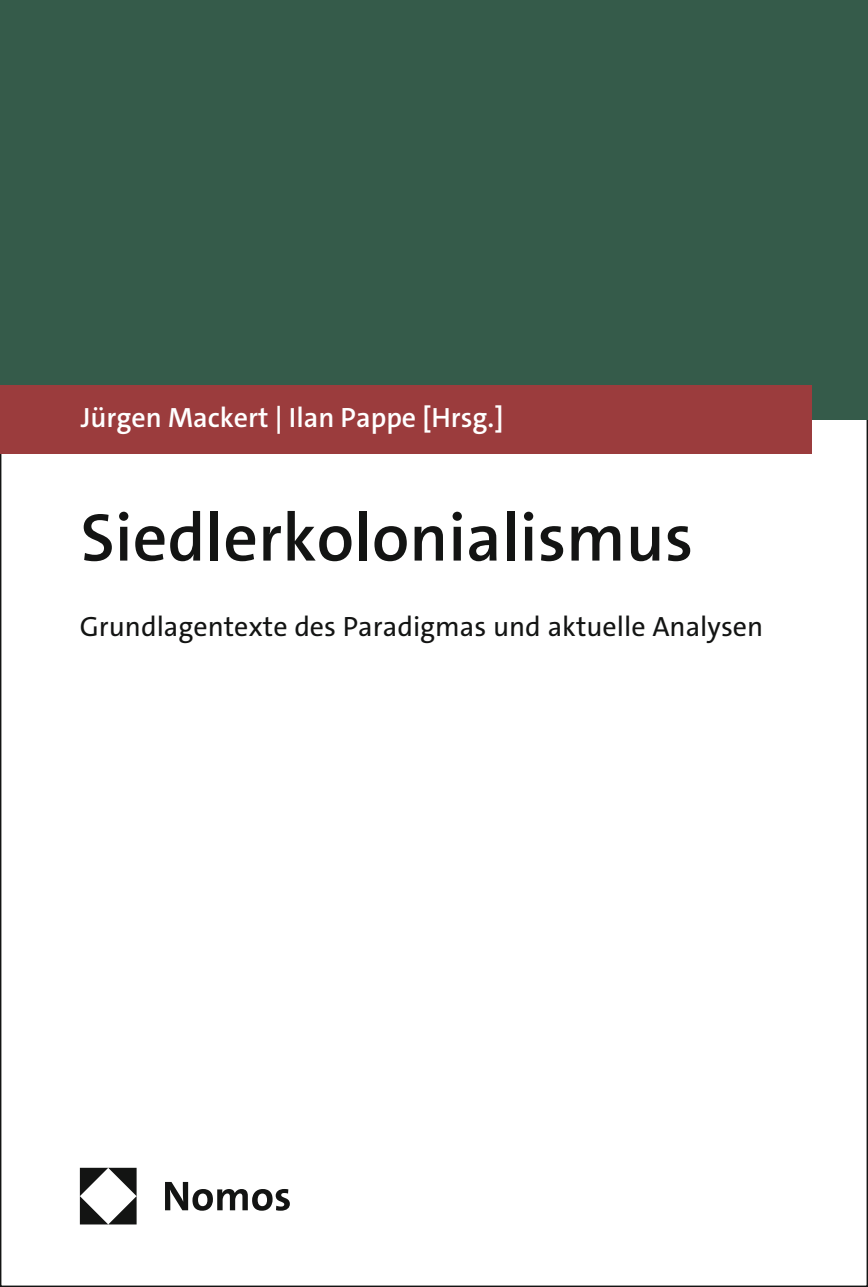
<style>
.page{position:relative;width:868px;height:1287px;background:#fff}
.page>*{position:absolute;margin:0;border:0;box-sizing:border-box;transform-origin:0 0}
.t1{font:600 68px "The Sans C5";color:#131413}
.t2{font:28px "The Sans C5";color:#131413}
.t3{font:600 28px "The Sans C5";color:#fff}
</style>
<div class="page">
<div style="left:0;top:0;width:867px;height:420px;background:#355b4a"></div>
<div style="left:0;top:386px;width:811px;height:68px;background:#9b3c3d"></div>
<svg style="left:165px;top:1182px;width:125px;height:29px"></svg>
<svg style="left:80px;top:1168px;width:57px;height:56px"></svg>
<p class="t3" style="left:81px;top:399px;width:424px">Jürgen Mackert | Ilan Pappe [Hrsg.]</p>
<h1 class="t1" style="left:81px;top:494px;width:614px">Siedlerkolonialismus</h1>
<p class="t2" style="left:80px;top:608px;width:685px">Grundlagentexte des Paradigmas und aktuelle Analysen</p>
</div>
